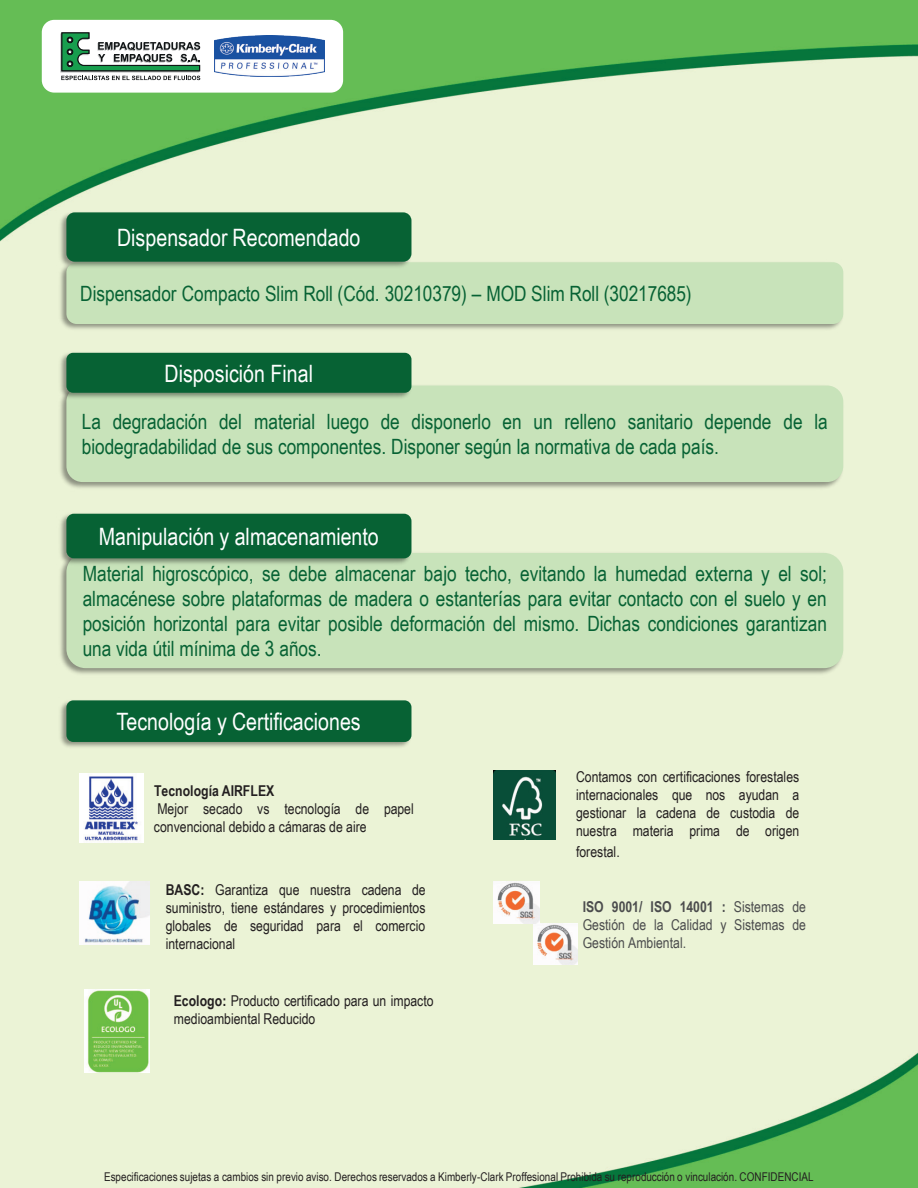
<style>
.page{position:relative;width:918px;height:1188px;background:#fff}
.page>*{position:absolute;margin:0;border:0;box-sizing:border-box;transform-origin:0 0}
.t1{font:24px "Arial Narrow";color:#fff}
.t2{font:21px/25.2px "Arial Narrow";letter-spacing:-.005em;color:#076234}
.t3{font:15px/18px "Arial Narrow";color:#231f20}
.t4{font:15px/18px "Arial Narrow";color:#4b4c4d;text-align:justify}
.t5{font:700 15px "Arial Narrow";color:#231f20}
.t6{font:12px "Arial Narrow";color:#231f20}
.s1{font-weight:700}
</style>
<div class="page">
<img style="left:0;top:0;width:918px;height:1188px">
<img style="left:57px;top:259px;width:789px;height:74px">
<img style="left:58px;top:271px;width:649px;height:56px">
<div style="left:66px;top:262px;width:777px;height:62px;background:#c8e3ba;border-radius:10px"></div>
<img style="left:57px;top:382px;width:789px;height:109px">
<div style="left:66px;top:386px;width:777px;height:96px;background:#c8e3ba;border-radius:16px"></div>
<img style="left:61px;top:551px;width:781px;height:131px">
<div style="left:66px;top:553px;width:777px;height:115px;background:#c8e3ba;border-radius:19px"></div>
<img style="left:57px;top:209px;width:357px;height:62px">
<img style="left:93px;top:262px;width:285px;height:9px">
<div style="left:66px;top:212px;width:345px;height:50px;background:#076234;border-radius:8px"></div>
<img style="left:57px;top:697px;width:357px;height:54px">
<img style="left:93px;top:696px;width:285px;height:63px">
<div style="left:66px;top:700px;width:345px;height:42px;background:#076234;border-radius:7px"></div>
<img style="left:57px;top:350px;width:357px;height:52px">
<img style="left:141px;top:348px;width:189px;height:54px">
<div style="left:66px;top:353px;width:345px;height:40px;background:#076234;border-radius:7px"></div>
<img style="left:57px;top:511px;width:357px;height:56px">
<img style="left:75px;top:511px;width:321px;height:56px">
<div style="left:66px;top:514px;width:345px;height:44px;background:#076234;border-radius:7px"></div>
<img style="left:80px;top:774px;width:63px;height:69px">
<img style="left:80px;top:882px;width:70px;height:63px">
<img style="left:533px;top:924px;width:44px;height:40px">
<img style="left:494px;top:881px;width:46px;height:42px">
<img style="left:494px;top:770px;width:61px;height:69px">
<img style="left:85px;top:990px;width:65px;height:83px">
<div style="left:42px;top:20px;width:301px;height:73px;background:#fff;border-radius:12px"></div>
<svg style="left:60px;top:32px;width:140px;height:48px"></svg>
<img style="left:215px;top:36px;width:110px;height:40px">
<p class="t1" style="left:117px;top:220px;width:245px">Dispensador Recomendado</p>
<p class="t2" style="left:80px;top:280px;width:613px">Dispensador Compacto Slim Roll (Cód. 30210379) – MOD Slim Roll (30217685)</p>
<p class="t1" style="left:165px;top:356px;width:150px">Disposición Final</p>
<p class="t2" style="left:82px;top:408px;width:747px">La degradación del material luego de disponerlo en un relleno sanitario depende de la biodegradabilidad de sus componentes. Disponer según la normativa de cada país.</p>
<p class="t1" style="left:99px;top:519px;width:282px">Manipulación y almacenamiento</p>
<p class="t2" style="left:83px;top:560px;width:746px;text-align:justify">Material higroscópico, se debe almacenar bajo techo, evitando la humedad externa y el sol; almacénese sobre plataformas de madera o estanterías para evitar contacto con el suelo y en posición horizontal para evitar posible deformación del mismo. Dichas condiciones garantizan una vida útil mínima de 3 años.</p>
<p class="t1" style="left:117px;top:704px;width:246px">Tecnología y Certificaciones</p>
<p class="t5" style="left:154px;top:779px;width:122px">Tecnología AIRFLEX</p>
<p class="t3" style="left:154px;top:799px;width:261px">Mejor secado vs tecnología de papel convencional debido a cámaras de aire</p>
<p class="t3" style="left:166px;top:880px;width:261px;text-align:justify"><span class="s1">BASC:</span> Garantiza que nuestra cadena de suministro, tiene estándares y procedimientos globales de seguridad para el comercio internacional</p>
<p class="t3" style="left:174px;top:991px;width:261px"><span class="s1">Ecologo:</span> Producto certificado para un impacto medioambiental Reducido</p>
<p class="t3" style="left:576px;top:767px;width:225px;text-align:justify">Contamos con certificaciones forestales internacionales que nos ayudan a gestionar la cadena de custodia de nuestra materia prima de origen</p>
<p class="t3" style="left:576px;top:843px;width:45px">forestal.</p>
<p class="t4" style="left:583px;top:897px;width:225px"><span class="s1">ISO 9001/ ISO 14001 :</span> Sistemas de Gestión de la Calidad y Sistemas de Gestión Ambiental.</p>
<p class="t6" style="left:104px;top:1168px;width:711px">Especificaciones sujetas a cambios sin previo aviso. Derechos reservados a Kimberly-Clark Proffesional Prohibida su reproducción o vinculación. CONFIDENCIAL</p>
</div>
